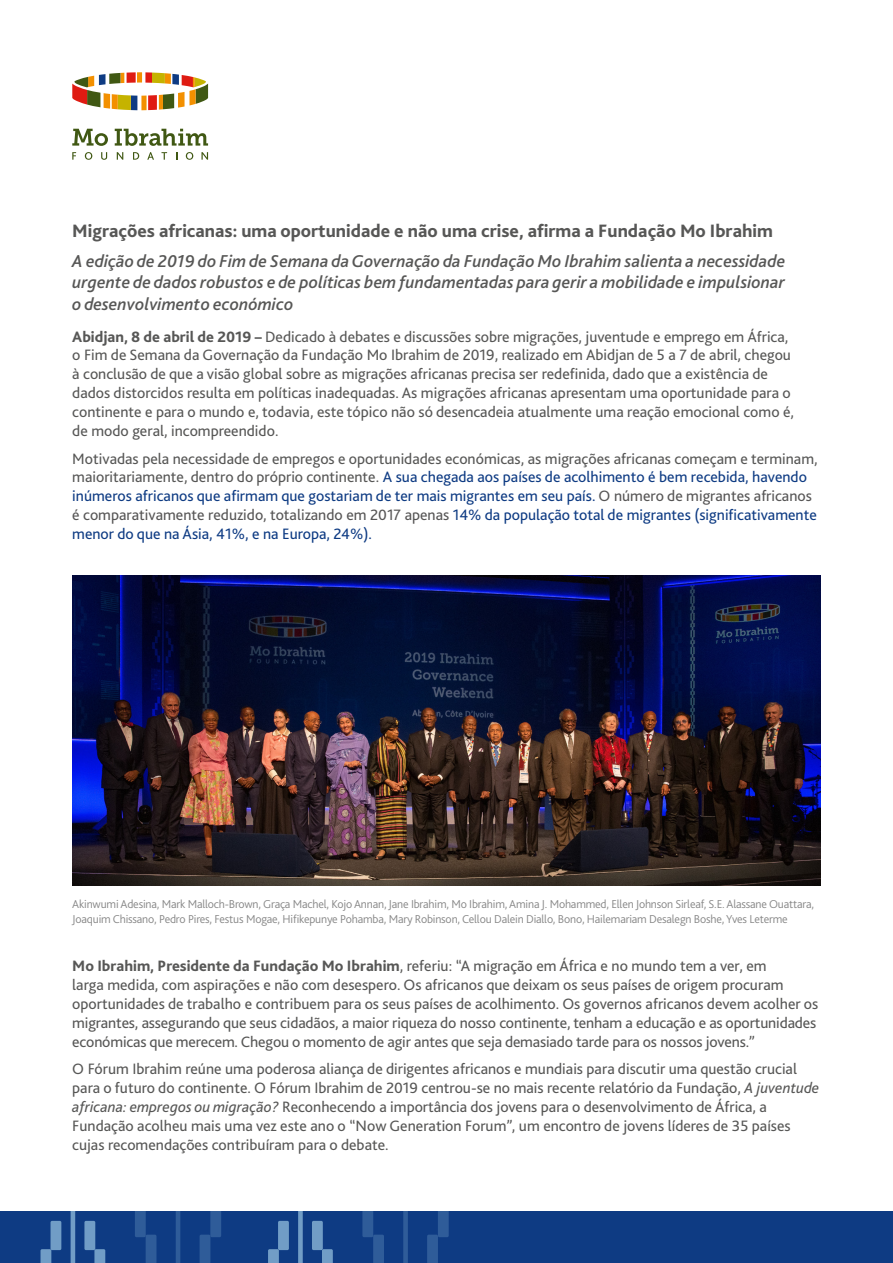
<style>
.page{position:relative;width:893px;height:1263px;background:#fff}
.page>*{position:absolute;margin:0;border:0;box-sizing:border-box;transform-origin:0 0}
.t1{font:800 18.75px "Bliss 2";color:#575756}
.t2{font:italic 500 18px/21.6px "Bliss 2";color:#575756;text-align:justify}
.t3{font:15.75px/18.9px "Bliss 2";color:#575756}
.t4{font:15.75px/18.9px "Bliss 2";color:#0e3b83}
.t5{font:300 12px/15px "Bliss 2";letter-spacing:-.015em;color:#878787}
.s1{font-weight:800}
.s2{color:#575756}
.s3{color:#575656}
.s4{font-style:italic}
</style>
<div class="page">
<svg style="left:72px;top:72px;width:136px;height:38px"></svg>
<svg style="left:72px;top:152px;width:4px;height:8px"></svg>
<svg style="left:85px;top:152px;width:7px;height:8px"></svg>
<svg style="left:101px;top:152px;width:6px;height:8px"></svg>
<svg style="left:117px;top:152px;width:6px;height:8px"></svg>
<svg style="left:133px;top:152px;width:6px;height:8px"></svg>
<svg style="left:147px;top:152px;width:7px;height:8px"></svg>
<svg style="left:161px;top:152px;width:6px;height:8px"></svg>
<svg style="left:186px;top:152px;width:7px;height:8px"></svg>
<svg style="left:201px;top:152px;width:7px;height:8px"></svg>
<svg style="left:72px;top:129px;width:36px;height:17px"></svg>
<svg style="left:115px;top:129px;width:93px;height:17px"></svg>
<div style="left:0;top:1211px;width:893px;height:52px;background:#0e3b83"></div>
<div style="left:146px;top:1235px;width:10px;height:28px;background:#2f5c99;border-radius:2px"></div>
<svg style="left:135px;top:1211px;width:11px;height:26px"></svg>
<div style="left:200px;top:1235px;width:10px;height:28px;background:#2f5c99;border-radius:2px"></div>
<svg style="left:210px;top:1211px;width:11px;height:26px"></svg>
<svg style="left:176px;top:1211px;width:4px;height:52px"></svg>
<div style="left:51px;top:1221px;width:10px;height:29px;background:#719dc6;border-radius:2px"></div>
<svg style="left:41px;top:1249px;width:10px;height:14px"></svg>
<div style="left:84px;top:1221px;width:11px;height:29px;background:#719dc6;border-radius:2px"></div>
<svg style="left:94px;top:1249px;width:11px;height:14px"></svg>
<svg style="left:71px;top:1211px;width:4px;height:52px"></svg>
<div style="left:373px;top:1235px;width:11px;height:28px;background:#2f5c99;border-radius:2px"></div>
<svg style="left:362px;top:1211px;width:11px;height:26px"></svg>
<div style="left:427px;top:1235px;width:11px;height:28px;background:#2f5c99;border-radius:2px"></div>
<svg style="left:438px;top:1211px;width:11px;height:26px"></svg>
<svg style="left:403px;top:1211px;width:5px;height:52px"></svg>
<div style="left:278px;top:1221px;width:11px;height:29px;background:#719dc6;border-radius:2px"></div>
<svg style="left:268px;top:1249px;width:11px;height:14px"></svg>
<div style="left:312px;top:1221px;width:11px;height:29px;background:#719dc6;border-radius:2px"></div>
<svg style="left:322px;top:1249px;width:11px;height:14px"></svg>
<svg style="left:298px;top:1211px;width:5px;height:52px"></svg>
<img style="left:72px;top:575px;width:749px;height:310px">
<p class="t1" style="left:72px;top:219px;width:702px">Migrações africanas: uma oportunidade e não uma crise, afirma a Fundação Mo Ibrahim</p>
<p class="t2" style="left:72px;top:250px;width:714px">A edição de 2019 do Fim de Semana da Governação da Fundação Mo Ibrahim salienta a necessidade urgente de dados robustos e de políticas bem fundamentadas para gerir a mobilidade e impulsionar o desenvolvimento económico</p>
<p class="t3" style="left:72px;top:327px;width:723px"><span class="s1">Abidjan, 8 de abril de 2019 –</span> Dedicado à debates e discussões sobre migrações, juventude e emprego em África, o Fim de Semana da Governação da Fundação Mo Ibrahim de 2019, realizado em Abidjan de 5 a 7 de abril, chegou à conclusão de que a visão global sobre as migrações africanas precisa ser redefinida, dado que a existência de dados distorcidos resulta em políticas inadequadas. As migrações africanas apresentam uma oportunidade para o continente e para o mundo e, todavia, este tópico não só desencadeia atualmente uma reação emocional como é, de modo geral, incompreendido.</p>
<p class="t4" style="left:72px;top:449px;width:747px"><span class="s2">Motivadas pela necessidade de empregos e oportunidades económicas, as migrações africanas começam e terminam, maioritariamente, dentro do próprio continente.</span> A sua chegada aos países de acolhimento é bem recebida, havendo inúmeros africanos que afirmam que gostariam de ter mais migrantes em seu país. <span class="s3">O número de migrantes africanos é comparativamente reduzido, totalizando em 2017 apenas</span> 14% da população total de migrantes (significativamente menor do que na Ásia, 41%, e na Europa, 24%).</p>
<p class="t5" style="left:72px;top:896px;width:743px">Akinwumi Adesina, Mark Malloch-Brown, Graça Machel, Kojo Annan, Jane Ibrahim, Mo Ibrahim, Amina J. Mohammed, Ellen Johnson Sirleaf, S.E. Alassane Ouattara,<br>Joaquim Chissano, Pedro Pires, Festus Mogae, Hifikepunye Pohamba, Mary Robinson, Cellou Dalein Diallo, Bono, Hailemariam Desalegn Boshe, Yves Leterme</p>
<p class="t3" style="left:72px;top:956px;width:747px"><span class="s1">Mo Ibrahim, Presidente da Fundação Mo Ibrahim</span>, referiu: “A migração em África e no mundo tem a ver, em<br>larga medida, com aspirações e não com desespero. Os africanos que deixam os seus países de origem procuram oportunidades de trabalho e contribuem para os seus países de acolhimento. Os governos africanos devem acolher os migrantes, assegurando que seus cidadãos, a maior riqueza do nosso continente, tenham a educação e as oportunidades económicas que merecem. Chegou o momento de agir antes que seja demasiado tarde para os nossos jovens.”</p>
<p class="t3" style="left:72px;top:1059px;width:748px">O Fórum Ibrahim reúne uma poderosa aliança de dirigentes africanos e mundiais para discutir uma questão crucial para o futuro do continente. O Fórum Ibrahim de 2019 centrou-se no mais recente relatório da Fundação, <span class="s4">A juventude africana: empregos ou migração?</span> Reconhecendo a importância dos jovens para o desenvolvimento de África, a Fundação acolheu mais uma vez este ano o “Now Generation Forum”, um encontro de jovens líderes de 35 países cujas recomendações contribuíram para o debate.</p>
</div>
